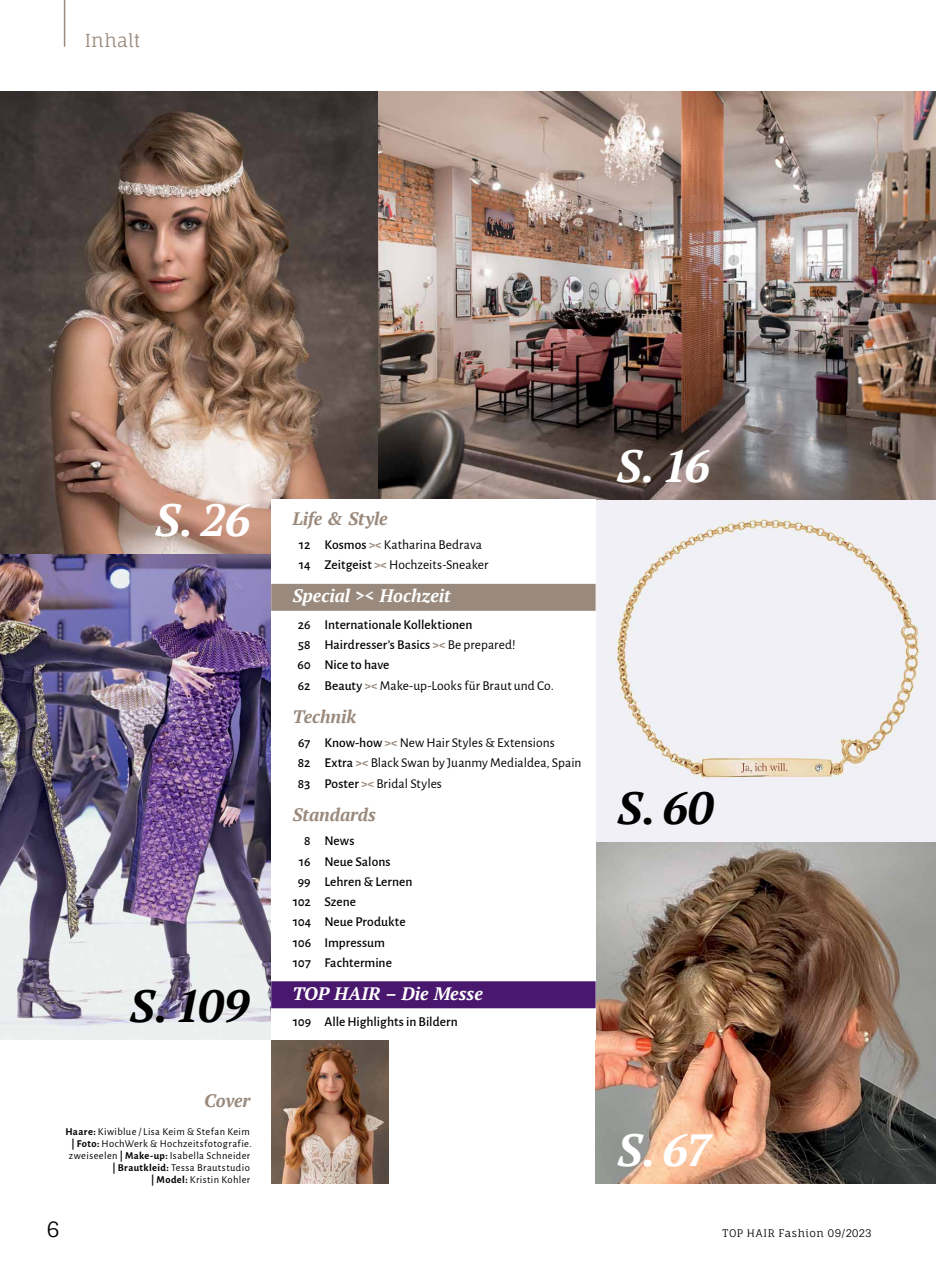
<style>
.page{position:relative;width:936px;height:1263px;background:#fff}
.page>*{position:absolute;margin:0;border:0;box-sizing:border-box;transform-origin:0 0}
.t1{font:italic 700 45px "PT Serif";color:#fff}
.t2{font:italic 700 45px "PT Serif";color:#000}
.t3{font:21px "Fauna One";color:#000}
.t4{font:italic 700 18px "PT Serif";color:#fff}
.t5{font:italic 700 18px "PT Serif";letter-spacing:-.005em;color:#9a8a7d}
.t6{font:18px "Fauna One";color:#9a8a7d}
.t7{font:500 13.5px/20.2px "Alegreya Sans";letter-spacing:.005em;color:#000}
.t8{font:13.5px/20.2px "Alegreya Sans";letter-spacing:.005em;color:#000}
.t9{font:10.5px/12px "Alegreya Sans";letter-spacing:.04em;color:#000;text-align:right}
.t10{font:10.5px "Fauna One";letter-spacing:.04em;color:#000}
.s1{font-weight:700}
.s2{font-weight:500}
.s3{font-weight:700;color:#9a8a7d}
.s4{font-weight:400}
</style>
<div class="page">
<img style="left:0;top:553px;width:271px;height:486px">
<img style="left:595px;top:841px;width:340px;height:342px">
<img style="left:595px;top:499px;width:340px;height:342px">
<img style="left:0;top:91px;width:378px;height:462px">
<img style="left:271px;top:1040px;width:117px;height:143px">
<img style="left:378px;top:91px;width:557px;height:408px">
<div style="left:271px;top:499px;width:324px;height:540px;background:#fff"></div>
<div style="left:271px;top:584px;width:324px;height:27px;background:#9a8a7d"></div>
<div style="left:271px;top:981px;width:324px;height:27px;background:#49176d"></div>
<hr style="left:64px;top:0;width:1px;height:47px;background:#9a8a7d">
<h3 class="t6" style="left:85px;top:29px;width:57px">Inhalt</h3>
<h1 class="t1" style="left:154px;top:490px;width:97px">S. 26</h1>
<h1 class="t2" style="left:129px;top:976px;width:122px">S. 109</h1>
<h3 class="t5" style="left:204px;top:1088px;width:48px">Cover</h3>
<p class="t9" style="left:65px;top:1125px;width:188px"><span class="s1">Haare:</span> Kiwiblue / Lisa Keim &amp; Stefan Keim <span class="s1">| Foto:</span> HochWerk &amp; Hochzeitsfotografie. zweiseelen <span class="s1">| Make-up:</span> Isabella Schneider <span class="s1">| Brautkleid:</span> Tessa Brautstudio<br><span class="s1">| Model:</span> Kristin Kohler</p>
<h3 class="t5" style="left:292px;top:506px;width:97px">Life &amp; Style</h3>
<p class="t8" style="left:298px;top:534px;width:191px"><span class="s2">12 Kosmos</span> <span class="s3">&gt;&lt;</span> Katharina Bedrava<br><span class="s2">14 Zeitgeist</span> <span class="s3">&gt;&lt;</span> Hochzeits-Sneaker</p>
<h3 class="t4" style="left:292px;top:584px;width:160px">Special &gt;&lt; Hochzeit</h3>
<p class="t7" style="left:297px;top:614px;width:258px">26 Internationale Kollektionen<br>58 Hairdresser’s Basics <span class="s3">&gt;&lt;</span> <span class="s4">Be prepared!<br></span>60 Nice to have<br>62 Beauty <span class="s3">&gt;&lt;</span> <span class="s4">Make-up-Looks für Braut und Co.</span></p>
<h3 class="t5" style="left:292px;top:704px;width:65px">Technik</h3>
<p class="t8" style="left:298px;top:732px;width:285px"><span class="s2">67 Know-how</span> <span class="s3">&gt;&lt;</span> New Hair Styles &amp; Extensions<br><span class="s2">82 Extra</span> <span class="s3">&gt;&lt;</span> Black Swan by Juanmy Medialdea, Spain<br><span class="s2">83 Poster</span> <span class="s3">&gt;&lt;</span> Bridal Styles</p>
<h3 class="t5" style="left:292px;top:802px;width:85px">Standards</h3>
<p class="t7" style="left:304px;top:830px;width:52px">8 News</p>
<p class="t7" style="left:298px;top:850px;width:94px">16 Neue Salons</p>
<p class="t7" style="left:297px;top:870px;width:116px">99 Lehren &amp; Lernen</p>
<p class="t7" style="left:292px;top:891px;width:65px">102 Szene</p>
<p class="t7" style="left:292px;top:911px;width:115px">104 Neue Produkte</p>
<p class="t7" style="left:292px;top:931px;width:94px">106 Impressum</p>
<p class="t7" style="left:292px;top:951px;width:101px">107 Fachtermine</p>
<h3 class="t4" style="left:292px;top:981px;width:192px">TOP HAIR – Die Messe</h3>
<p class="t7" style="left:292px;top:1011px;width:167px">109 Alle Highlights in Bildern</p>
<h1 class="t1" style="left:616px;top:436px;width:95px">S. 16</h1>
<h1 class="t2" style="left:617px;top:778px;width:98px">S. 60</h1>
<h1 class="t1" style="left:617px;top:1120px;width:97px">S. 67</h1>
<h2 class="t3" style="left:46px;top:1216px;width:15px">6</h2>
<p class="t10" style="left:722px;top:1227px;width:151px">TOP HAIR Fashion 09/2023</p>
</div>
